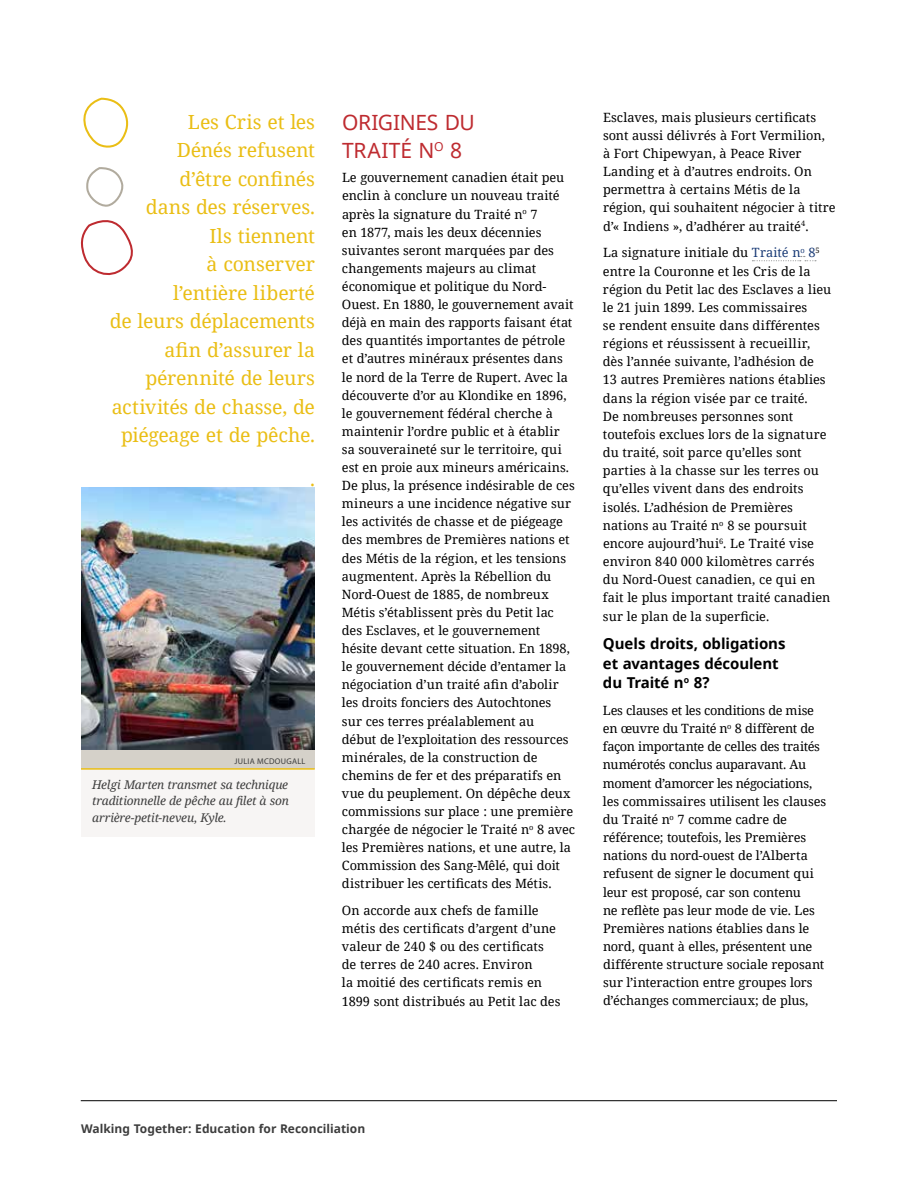
<style>
.page{position:relative;width:918px;height:1188px;background:#fff}
.page>*{position:absolute;margin:0;border:0;box-sizing:border-box;transform-origin:0 0}
.t1{font:21px/27.2px "Noto Sans";letter-spacing:-.005em;color:#be2b30}
.t2{font:19.5px/28.5px "Noto Serif";letter-spacing:-.01em;color:#eabe15;text-align:right}
.t3{font:700 15px/19.6px "Noto Sans";letter-spacing:-.01em;color:#000}
.t4{font:12.75px/18.1px "Noto Serif";letter-spacing:-.005em;color:#000}
.t5{font:italic 12px/16.5px "Noto Serif";letter-spacing:-.015em;color:#3d3d3d;text-align:justify}
.t6{font:700 12px "Noto Sans";color:#3d3d3d}
.t7{font:8.25px "Myriad Pro";letter-spacing:.035em;color:#3d3d3d}
.s1{color:#1b3c77}
</style>
<div class="page">
<hr style="left:81px;top:1100px;width:756px;height:1px;background:#000">
<svg style="left:83px;top:97px;width:46px;height:51px"></svg>
<svg style="left:80px;top:220px;width:53px;height:56px"></svg>
<svg style="left:86px;top:167px;width:38px;height:40px"></svg>
<svg style="left:752px;top:256px;width:64px;height:5px"></svg>
<img style="left:81px;top:488px;width:234px;height:263px">
<div style="left:81px;top:768px;width:234px;height:68px;background:#f7f5f4"></div>
<div style="left:81px;top:751px;width:234px;height:18px;background:#d5d1c9"></div>
<hr style="left:81px;top:768px;width:234px;height:2px;background:#eabe15">
<h2 class="t2" style="left:110px;top:107px;width:207px">Les Cris et les<br>Dénés refusent<br>d’être confinés<br>dans des réserves.<br>Ils tiennent<br>à conserver<br>l’entière liberté<br>de leurs déplacements afin d’assurer la pérennité de leurs activités de chasse, de piégeage et de pêche.</h2>
<h2 class="t2" style="left:310px;top:464px;width:6px">.</h2>
<p class="t7" style="left:234px;top:756px;width:73px">JULIA MCDOUGALL</p>
<p class="t5" style="left:92px;top:776px;width:198px">Helgi Marten transmet sa technique traditionnelle de pêche au filet à son arrière-petit-neveu, Kyle.</p>
<h1 class="t1" style="left:342px;top:109px;width:135px">ORIGINES DU<br>TRAITÉ N<sup>O</sup> 8</h1>
<p class="t4" style="left:342px;top:168px;width:235px">Le gouvernement canadien était peu enclin à conclure un nouveau traité après la signature du Traité n<sup>o</sup> 7<br>en 1877, mais les deux décennies suivantes seront marquées par des changements majeurs au climat économique et politique du Nord-Ouest. En 1880, le gouvernement avait déjà en main des rapports faisant état des quantités importantes de pétrole et d’autres minéraux présentes dans le nord de la Terre de Rupert. Avec la découverte d’or au Klondike en 1896, le gouvernement fédéral cherche à maintenir l’ordre public et à établir sa souveraineté sur le territoire, qui est en proie aux mineurs américains.<br>De plus, la présence indésirable de ces mineurs a une incidence négative sur les activités de chasse et de piégeage des membres de Premières nations et des Métis de la région, et les tensions augmentent. Après la Rébellion du Nord-Ouest de 1885, de nombreux Métis s’établissent près du Petit lac des Esclaves, et le gouvernement hésite devant cette situation. En 1898, le gouvernement décide d’entamer la négociation d’un traité afin d’abolir les droits fonciers des Autochtones<br>sur ces terres préalablement au<br>début de l’exploitation des ressources minérales, de la construction de chemins de fer et des préparatifs en vue du peuplement. On dépêche deux commissions sur place : une première chargée de négocier le Traité n<sup>o</sup> 8 avec les Premières nations, et une autre, la Commission des Sang-Mêlé, qui doit distribuer les certificats des Métis.</p>
<p class="t4" style="left:342px;top:901px;width:220px">On accorde aux chefs de famille métis des certificats d’argent d’une valeur de 240 $ ou des certificats de terres de 240 acres. Environ<br>la moitié des certificats remis en 1899 sont distribués au Petit lac des</p>
<p class="t4" style="left:603px;top:107px;width:234px">Esclaves, mais plusieurs certificats sont aussi délivrés à Fort Vermilion,<br>à Fort Chipewyan, à Peace River Landing et à d’autres endroits. On permettra à certains Métis de la région, qui souhaitent négocier à titre d’« Indiens », d’adhérer au traité<sup>4</sup>.</p>
<p class="t4" style="left:603px;top:243px;width:230px">La signature initiale du <span class="s1">Traité n</span><sup>o</sup> <span class="s1">8</span><sup>5 </sup>entre la Couronne et les Cris de la région du Petit lac des Esclaves a lieu le 21 juin 1899. Les commissaires<br>se rendent ensuite dans différentes régions et réussissent à recueillir, dès l’année suivante, l’adhésion de 13 autres Premières nations établies dans la région visée par ce traité.<br>De nombreuses personnes sont toutefois exclues lors de la signature du traité, soit parce qu’elles sont parties à la chasse sur les terres ou qu’elles vivent dans des endroits isolés. L’adhésion de Premières nations au Traité n<sup>o</sup> 8 se poursuit encore aujourd’hui<sup>6</sup>. Le Traité vise environ 840 000 kilomètres carrés du Nord-Ouest canadien, ce qui en fait le plus important traité canadien sur le plan de la superficie.</p>
<p class="t3" style="left:603px;top:633px;width:184px">Quels droits, obligations et avantages découlent du Traité n<sup>o</sup> 8?</p>
<p class="t4" style="left:603px;top:701px;width:225px">Les clauses et les conditions de mise en œuvre du Traité n<sup>o</sup> 8 diffèrent de façon importante de celles des traités numérotés conclus auparavant. Au moment d’amorcer les négociations, les commissaires utilisent les clauses du Traité n<sup>o</sup> 7 comme cadre de référence; toutefois, les Premières nations du nord-ouest de l’Alberta refusent de signer le document qui leur est proposé, car son contenu<br>ne reflète pas leur mode de vie. Les Premières nations établies dans le nord, quant à elles, présentent une différente structure sociale reposant sur l’interaction entre groupes lors d’échanges commerciaux; de plus,</p>
<p class="t6" style="left:81px;top:1120px;width:286px">Walking Together: Education for Reconciliation</p>
</div>
